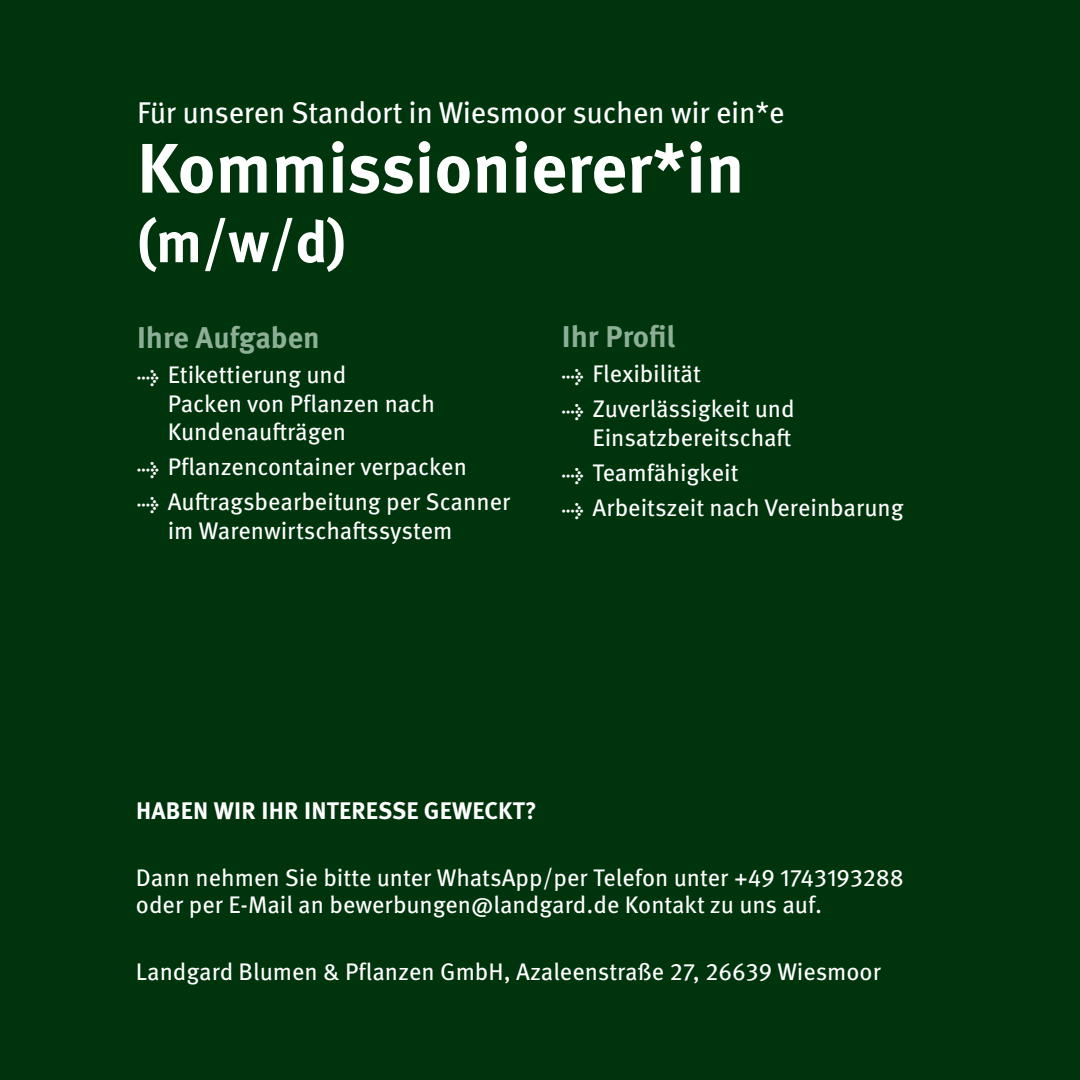
<style>
.page{position:relative;width:1080px;height:1080px;background:#00340d}
.page>*{position:absolute;margin:0;border:0;box-sizing:border-box;transform-origin:0 0}
.t1{font:700 70px "Meta Pro";color:#fff}
.t2{font:700 58px "Meta Pro";color:#fff}
.t3{font:30px "Meta Pro";letter-spacing:-.01em;color:#fff}
.t4{font:700 30px "Meta Pro";color:#8caf96}
.t5{font:24px/28.8px "Meta Pro";color:#fff}
.t6{font:700 24px "Meta Pro";letter-spacing:.01em;color:#fff}
.s1{font-weight:700;font-size:18px}
</style>
<div class="page">
<p class="t3" style="left:137px;top:89px;width:649px">Für unseren Standort in Wiesmoor suchen wir ein*e</p>
<h1 class="t1" style="left:137px;top:114px;width:609px">Kommissionierer*in</h1>
<h2 class="t2" style="left:137px;top:197px;width:211px">(m/w/d)</h2>
<p class="t4" style="left:137px;top:314px;width:184px">Ihre Aufgaben</p>
<p class="t5" style="left:168px;top:358px;width:269px;text-indent:-31px"><span class="s1">→</span> Etikettierung und<br>Packen von Pflanzen nach<br>Kundenaufträgen</p>
<p class="t5" style="left:137px;top:451px;width:331px"><span class="s1">→</span> Pflanzencontainer verpacken</p>
<p class="t5" style="left:168px;top:486px;width:344px;text-indent:-31px"><span class="s1">→</span> Auftragsbearbeitung per Scanner im Warenwirtschaftssystem</p>
<p class="t4" style="left:562px;top:313px;width:115px">Ihr Profil</p>
<p class="t5" style="left:562px;top:358px;width:141px"><span class="s1">→</span> Flexibilität</p>
<p class="t5" style="left:562px;top:393px;width:234px;text-align:right"><span class="s1">→</span> Zuverlässigkeit und<br>Einsatzbereitschaft</p>
<p class="t5" style="left:562px;top:456px;width:178px"><span class="s1">→</span> Teamfähigkeit</p>
<p class="t5" style="left:562px;top:491px;width:343px"><span class="s1">→</span> Arbeitszeit nach Vereinbarung</p>
<p class="t6" style="left:136px;top:792px;width:402px">HABEN WIR IHR INTERESSE GEWECKT?</p>
<p class="t5" style="left:136px;top:862px;width:769px;line-height:27.2px">Dann nehmen Sie bitte unter WhatsApp/per Telefon unter +49 1743193288 oder per E-Mail an bewerbungen@landgard.de Kontakt zu uns auf.</p>
<p class="t5" style="left:136px;top:955px;width:747px">Landgard Blumen &amp; Pflanzen GmbH, Azaleenstraße 27, 26639 Wiesmoor</p>
</div>
